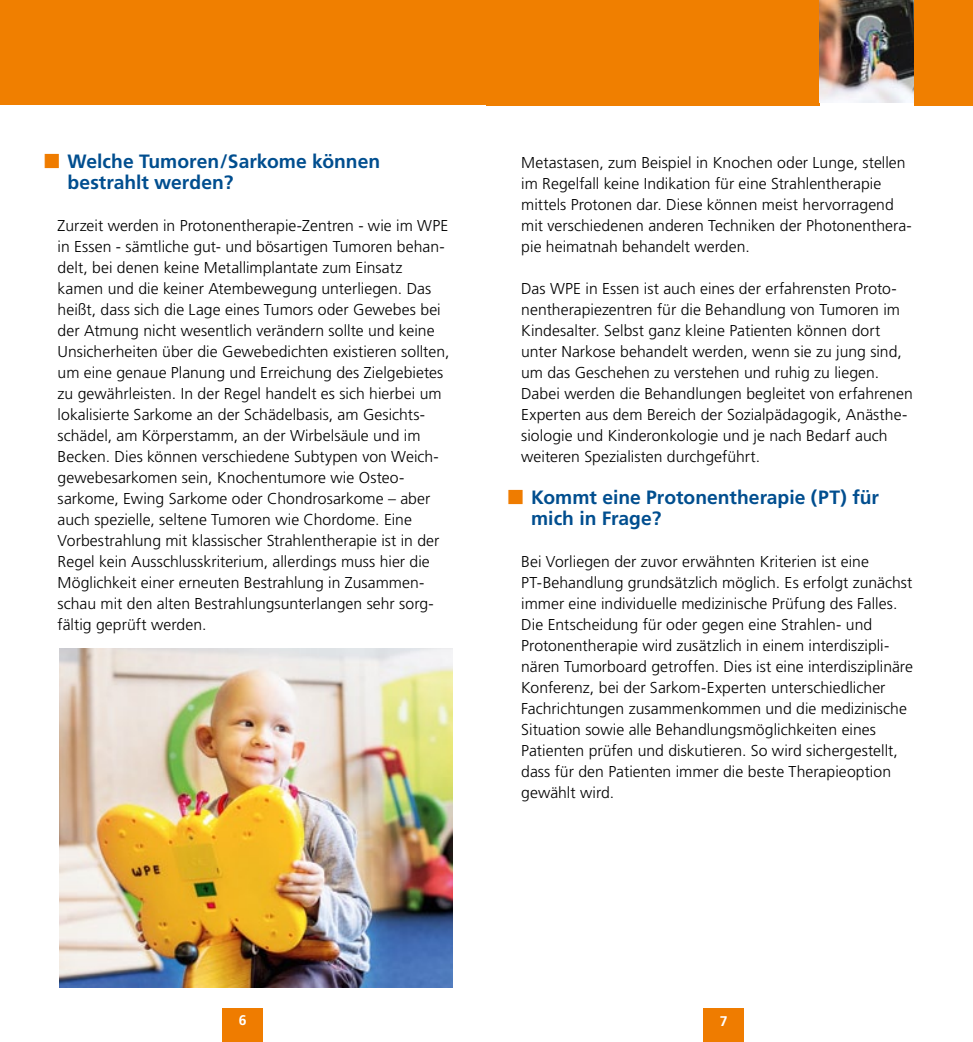
<style>
.page{position:relative;width:973px;height:1042px;background:#fff}
.page>*{position:absolute;margin:0;border:0;box-sizing:border-box;transform-origin:0 0}
.t1{font:24.5px "Wingdings";color:#ef7c00}
.t2{font:700 19.25px/21px "Frutiger";color:#004e8f}
.t3{font:300 15.75px/21px "Frutiger";letter-spacing:.005em;color:#000}
.t4{font:700 14px "Frutiger";color:#fff}
</style>
<div class="page">
<div style="left:0;top:0;width:486px;height:105px;background:#f07f00"></div>
<div style="left:222px;top:1008px;width:40px;height:34px;background:#ef7c00"></div>
<div style="left:486px;top:0;width:486px;height:105px;background:#f07f00"></div>
<div style="left:703px;top:1008px;width:40px;height:34px;background:#ef7c00"></div>
<img style="left:59px;top:648px;width:393px;height:340px">
<svg style="left:819px;top:102px;width:94px;height:3px"></svg>
<img style="left:819px;top:0;width:94px;height:102px">
<p class="t2" style="left:68px;top:151px;width:314px">Welche Tumoren/Sarkome können bestrahlt werden?</p>
<p class="t3" style="left:58px;top:215px;width:393px">Zurzeit werden in Protonentherapie-Zentren - wie im WPE in Essen - sämtliche gut- und bösartigen Tumoren behan&shy;delt, bei denen keine Metallimplantate zum Einsatz kamen und die keiner Atembewegung unterliegen. Das heißt, dass sich die Lage eines Tumors oder Gewebes bei der Atmung nicht wesentlich verändern sollte und keine Unsicherheiten über die Gewebedichten existieren sollten, um eine genaue Planung und Erreichung des Zielgebietes zu gewährleisten. In der Regel handelt es sich hierbei um lokalisierte Sarkome an der Schädelbasis, am Gesichts&shy;schädel, am Körperstamm, an der Wirbelsäule und im Becken. Dies können verschiedene Subtypen von Weich&shy;gewebesarkomen sein, Knochentumore wie Osteo&shy;sarkome, Ewing Sarkome oder Chondrosarkome – aber auch spezielle, seltene Tumoren wie Chordome. Eine Vorbestrahlung mit klassischer Strahlentherapie ist in der Regel kein Ausschlusskriterium, allerdings muss hier die Möglichkeit einer erneuten Bestrahlung in Zusammen&shy;schau mit den alten Bestrahlungsunterlangen sehr sorg&shy;fältig geprüft werden.</p>
<h1 class="t1" style="left:43px;top:148px;width:20px">■</h1>
<p class="t3" style="left:521px;top:152px;width:392px">Metastasen, zum Beispiel in Knochen oder Lunge, stellen im Regelfall keine Indikation für eine Strahlentherapie mittels Protonen dar. Diese können meist hervorragend mit verschiedenen anderen Techniken der Photonenthera&shy;pie heimatnah behandelt werden.</p>
<p class="t3" style="left:521px;top:278px;width:393px">Das WPE in Essen ist auch eines der erfahrensten Proto&shy;nentherapiezentren für die Behandlung von Tumoren im Kindesalter. Selbst ganz kleine Patienten können dort unter Narkose behandelt werden, wenn sie zu jung sind, um das Geschehen zu verstehen und ruhig zu liegen.<br>Dabei werden die Behandlungen begleitet von erfahrenen Experten aus dem Bereich der Sozialpädagogik, Anästhe&shy;siologie und Kinderonkologie und je nach Bedarf auch weiteren Spezialisten durchgeführt.</p>
<p class="t2" style="left:531px;top:487px;width:349px">Kommt eine Protonentherapie (PT) für mich in Frage?</p>
<p class="t3" style="left:521px;top:551px;width:393px">Bei Vorliegen der zuvor erwähnten Kriterien ist eine PT-Behandlung grundsätzlich möglich. Es erfolgt zunächst immer eine individuelle medizinische Prüfung des Falles.<br>Die Entscheidung für oder gegen eine Strahlen- und Protonentherapie wird zusätzlich in einem interdiszipli&shy;nären Tumorboard getroffen. Dies ist eine interdisziplinäre Konferenz, bei der Sarkom-Experten unterschiedlicher Fachrichtungen zusammenkommen und die medizinische Situation sowie alle Behandlungsmöglichkeiten eines Patienten prüfen und diskutieren. So wird sichergestellt, dass für den Patienten immer die beste Therapieoption gewählt wird.</p>
<h1 class="t1" style="left:506px;top:484px;width:20px">■</h1>
<p class="t4" style="left:239px;top:1012px;width:9px">6</p>
<p class="t4" style="left:719px;top:1013px;width:9px">7</p>
</div>
